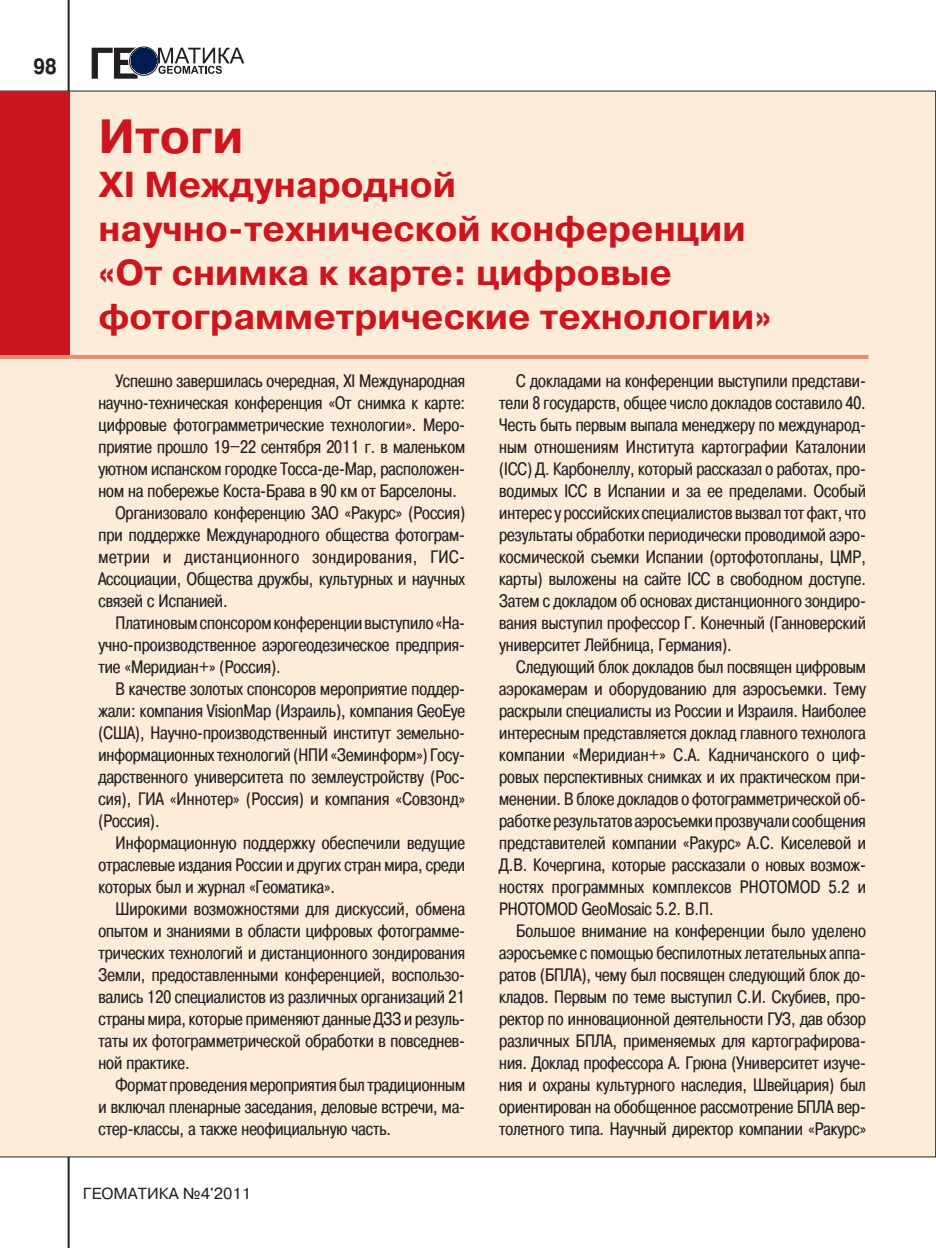
<style>
.page{position:relative;width:936px;height:1248px;background:#fff}
.page>*{position:absolute;margin:0;border:0;box-sizing:border-box;transform-origin:0 0}
.t1{font:700 48px "Pragmatica C";color:#cd151d}
.t2{font:700 36px/44px "Pragmatica C";color:#cd151d}
.t3{font:700 22px "Pragmatica Cond C";color:#231f20}
.tekst{font:18px/22px "Pragmatica Cond C";color:#231f20;text-align:justify}
.t4{font:16px "Pragmatica C";color:#231f20}
</style>
<div class="page">
<hr style="left:68px;top:0;width:2px;height:1247px;background:#231f20">
<div style="left:0;top:91px;width:935px;height:1066px;background:#feecdb"></div>
<svg style="left:129px;top:46px;width:29px;height:30px"></svg>
<svg style="left:92px;top:48px;width:152px;height:31px"></svg>
<div style="left:131px;top:48px;width:25px;height:25px;border:1px solid #001d51;border-radius:50%"></div>
<div style="left:0;top:91px;width:70px;height:266px;background:#cd151d"></div>
<hr style="left:0;top:355px;width:868px;height:4px;background:#e58c71">
<p class="t3" style="left:34px;top:54px;width:24px">98</p>
<p class="t1" style="left:98px;top:110px;width:146px">Итоги</p>
<p class="t2" style="left:98px;top:163px;width:359px">XI Международной</p>
<p class="t2" style="left:98px;top:207px;width:648px">научно-технической конференции</p>
<p class="t2" style="left:98px;top:251px;width:674px">«От снимка к карте: цифровые фотограмметрические технологии»</p>
<p class="tekst" style="left:98px;top:369px;width:368px;text-indent:17px">Успешно завершилась очередная, XI Международная научно-техническая конференция «От снимка к карте: цифровые фотограмметрические технологии». Меро&shy;приятие прошло 19–22 сентября 2011 г. в маленьком уютном испанском городке Тосса-де-Мар, расположен&shy;ном на побережье Коста-Брава в 90 км от Барселоны.</p>
<p class="tekst" style="left:98px;top:501px;width:368px;text-indent:17px">Организовало конференцию ЗАО «Ракурс» (Россия) при поддержке Международного общества фотограм&shy;метрии и дистанционного зондирования, ГИС-Ассоциации, Общества дружбы, культурных и научных связей с Испанией.</p>
<p class="tekst" style="left:98px;top:611px;width:368px;text-indent:17px">Платиновымспонсоромконференции выступило «На&shy;учно-производственное аэрогеодезическое предприя&shy;тие «Меридиан+» (Россия).</p>
<p class="tekst" style="left:98px;top:677px;width:368px;text-indent:17px">В качестве золотых спонсоров мероприятие поддер&shy;жали: компания VisionMap (Израиль), компания GeoEye (США), Научно-производственный институт земельно&shy;информационныхтехнологий (НПИ«Земинформ») Госу&shy;дарственного университета по землеустройству (Рос&shy;сия), ГИА «Иннотер» (Россия) и компания «Совзонд» (Россия).</p>
<p class="tekst" style="left:98px;top:831px;width:368px;text-indent:17px">Информационную поддержку обеспечили ведущие отраслевые издания России и других стран мира, среди которых был и журнал «Геоматика».</p>
<p class="tekst" style="left:98px;top:897px;width:368px;text-indent:17px">Широкими возможностями для дискуссий, обмена опытом и знаниями в области цифровых фотограмме&shy;трических технологий и дистанционного зондирования Земли, предоставленными конференцией, воспользо&shy;вались 120 специалистов из различных организаций 21 страны мира,которые применяют данные ДЗЗ и резуль&shy;таты их фотограмметрической обработки в повседнев&shy;ной практике.</p>
<p class="tekst" style="left:98px;top:1073px;width:368px;text-indent:17px">Формат проведениямероприятия был традиционным и включал пленарные заседания, деловые встречи, ма&shy;стер-классы, а также неофициальную часть.</p>
<p class="tekst" style="left:499px;top:369px;width:368px;text-indent:17px">С докладами на конференции выступили представи&shy;тели 8 государств, общее число докладов составило 40.<br>Честь быть первым выпала менеджеру по международ&shy;ным отношениям Института картографии Каталонии (ICC) Д. Карбонеллу, который рассказал о работах, про&shy;водимых ICC в Испании и за ее пределами. Особый интерес у российских специалистов вызвал тотфакт,что результаты обработки периодически проводимой аэро&shy;космической съемки Испании (ортофотопланы, ЦМР, карты) выложены на сайте ICC в свободном доступе.<br>Затем с докладом об основах дистанционного зондиро&shy;вания выступил профессор Г. Конечный (Ганноверский университет Лейбница, Германия).</p>
<p class="tekst" style="left:499px;top:655px;width:368px;text-indent:17px">Следующий блок докладов был посвящен цифровым аэрокамерам и оборудованию для аэросъемки. Тему раскрыли специалисты из России и Израиля. Наиболее интересным представляется доклад главного технолога компании «Меридиан+» С.А. Кадничанского о циф&shy;ровых перспективных снимках и их практическом при&shy;менении. В блоке докладов о фотограмметрической об&shy;работке результатов аэросъемки прозвучали сообщения представителей компании «Ракурс» А.С. Киселевой и Д.В. Кочергина, которые рассказали о новых возмож&shy;ностях программных комплексов PHOTOMOD 5.2 и PHOTOMOD GeoMosaic 5.2. В.П.</p>
<p class="tekst" style="left:499px;top:919px;width:368px;text-indent:17px">Большое внимание на конференции было уделено аэросъемке с помощью беспилотных летательных аппа&shy;ратов (БПЛА), чему был посвящен следующий блок до&shy;кладов. Первым по теме выступил С.И. Скубиев, про&shy;ректор по инновационной деятельности ГУЗ, дав обзор различных БПЛА, применяемых для картографирова&shy;ния. Доклад профессора А. Грюна (Университет изуче&shy;ния и охраны культурного наследия, Швейцария) был ориентирован на обобщенное рассмотрение БПЛА вер&shy;толетного типа. Научный директор компании «Ракурс»</p>
<p class="t4" style="left:83px;top:1184px;width:169px">ГЕОМАТИКА №4'2011</p>
</div>
